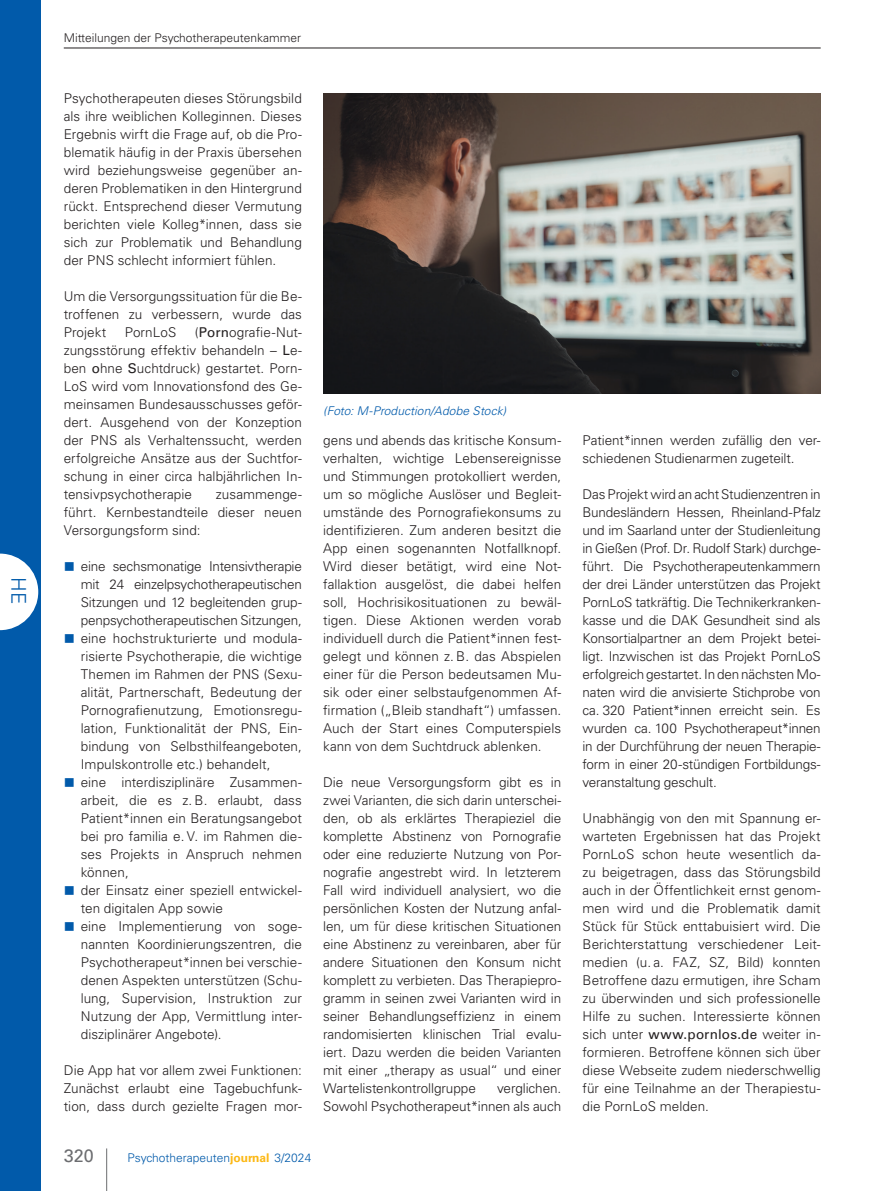
<style>
.page{position:relative;width:893px;height:1191px;background:#fff}
.page>*{position:absolute;margin:0;border:0;box-sizing:border-box;transform-origin:0 0}
.t1{font:300 20.25px "Univers LT Std";color:#015aaa}
.t2{font:18px "Univers LT Std";color:#6c6d70}
.t3{font:300 13.5px/18px "Univers LT Std";color:#231f20;text-align:justify}
.t4{font:300 12px "Univers LT Std";color:#231f20}
.t5{font:italic 300 12px "Univers LT Std";letter-spacing:.01em;color:#015aaa}
.t6{font:300 12px "Univers LT Std";color:#015aaa}
.s1{font-weight:400}
.s2{font-weight:700;color:#fcb814}
</style>
<div class="page">
<img style="left:323px;top:93px;width:498px;height:301px">
<hr style="left:106px;top:1148px;width:1px;height:43px;background:#6c6d70">
<div style="left:0;top:0;width:40px;height:1191px;background:#015aaa"></div>
<hr style="left:64px;top:48px;width:757px;height:1px;background:#231f20">
<svg style="left:0;top:553px;width:38px;height:77px"></svg>
<h1 class="t1" style="left:31px;top:577px;width:28px;rotate:90deg">HE</h1>
<p class="t4" style="left:64px;top:31px;width:239px">Mitteilungen der Psychotherapeutenkammer</p>
<p class="t3" style="left:64px;top:89px;width:240px">Psychotherapeuten dieses Störungsbild als ihre weiblichen Kolleginnen. Dieses Ergebnis wirft die Frage auf, ob die Pro&shy;blematik häufig in der Praxis übersehen wird beziehungsweise gegenüber an&shy;deren Problematiken in den Hintergrund rückt. Entsprechend dieser Vermutung berichten viele Kolleg*innen, dass sie sich zur Problematik und Behandlung der PNS schlecht informiert fühlen.</p>
<p class="t3" style="left:64px;top:287px;width:240px">Um die Versorgungssituation für die Be&shy;troffenen zu verbessern, wurde das Projekt</p>
<p class="t3" style="left:125px;top:323px;width:53px">PornLoS</p>
<p class="t3" style="left:64px;top:323px;width:240px;text-indent:131px">(<span class="s1">Porn</span>ografie-Nut&shy;zungsstörung effektiv behandeln – <span class="s1">L</span>e&shy;ben <span class="s1">o</span>hne <span class="s1">S</span>uchtdruck) gestartet. Porn-LoS wird vom Innovationsfond des Ge&shy;meinsamen Bundesausschusses geför&shy;dert. Ausgehend von der Konzeption der PNS als Verhaltenssucht, werden erfolgreiche Ansätze aus der Suchtfor&shy;schung in einer circa halbjährlichen In&shy;tensivpsychotherapie</p>
<p class="t3" style="left:64px;top:485px;width:240px;text-indent:152px">zusammenge&shy;führt. Kernbestandteile dieser neuen Versorgungsform sind:</p>
<p class="t3" style="left:81px;top:557px;width:223px;text-align:left">eine sechsmonatige Intensivtherapie mit 24 einzelpsychotherapeutischen Sitzungen und 12 begleitenden grup&shy;penpsychotherapeutischen Sitzungen, eine hochstrukturierte und modula&shy;risierte Psychotherapie, die wichtige Themen im Rahmen der PNS (Sexu&shy;alität, Partnerschaft, Bedeutung der Pornografienutzung, Emotionsregu&shy;lation, Funktionalität der PNS, Ein&shy;bindung von Selbsthilfeangeboten, Impulskontrolle etc.) behandelt,<br>eine interdisziplinäre Zusammen&shy;arbeit, die es z. B. erlaubt, dass Patient*innen ein Beratungsangebot bei pro familia e. V. im Rahmen die&shy;ses Projekts in Anspruch nehmen können,<br>der Einsatz einer speziell entwickel&shy;ten digitalen App sowie<br>eine Implementierung von soge&shy;nannten Koordinierungszentren, die Psychotherapeut*innen bei verschie&shy;denen Aspekten unterstützen (Schu&shy;lung, Supervision, Instruktion zur Nutzung der App, Vermittlung inter&shy;disziplinärer Angebote).</p>
<p class="t3" style="left:64px;top:1061px;width:240px">Die App hat vor allem zwei Funktionen:<br>Zunächst erlaubt eine Tagebuchfunk&shy;tion, dass durch gezielte Fragen mor-</p>
<p class="t5" style="left:323px;top:404px;width:184px">(Foto: M-Production/Adobe Stock)</p>
<p class="t3" style="left:323px;top:431px;width:240px">gens und abends das kritische Konsum&shy;verhalten, wichtige Lebensereignisse und Stimmungen protokolliert werden, um so mögliche Auslöser und Begleit&shy;umstände des Pornografiekonsums zu identifizieren. Zum anderen besitzt die App einen sogenannten Notfallknopf.<br>Wird dieser betätigt, wird eine Not&shy;fallaktion ausgelöst, die dabei helfen soll, Hochrisikosituationen zu bewäl&shy;tigen. Diese Aktionen werden vorab individuell durch die Patient*innen fest&shy;gelegt und können z. B. das Abspielen einer für die Person bedeutsamen Mu&shy;sik oder einer selbstaufgenommen Af&shy;firmation („Bleib standhaft“) umfassen.<br>Auch der Start eines Computerspiels kann von dem Suchtdruck ablenken.</p>
<p class="t3" style="left:323px;top:773px;width:240px">Die neue Versorgungsform gibt es in zwei Varianten, die sich darin unterschei&shy;den, ob als erklärtes Therapieziel die komplette Abstinenz von Pornografie oder eine reduzierte Nutzung von Por&shy;nografie angestrebt wird. In letzterem Fall wird individuell analysiert, wo die persönlichen Kosten der Nutzung anfal&shy;len, um für diese kritischen Situationen eine Abstinenz zu vereinbaren, aber für andere Situationen den Konsum nicht komplett zu verbieten. Das Therapiepro&shy;gramm in seinen zwei Varianten wird in seiner Behandlungseffizienz in einem randomisierten klinischen Trial evalu&shy;iert. Dazu werden die beiden Varianten mit einer „therapy as usual“ und einer Wartelistenkontrollgruppe</p>
<p class="t3" style="left:323px;top:1079px;width:240px;text-align:right">verglichen.<br>Sowohl Psychotherapeut*innen als auch</p>
<h2 class="t2" style="left:64px;top:1144px;width:32px">320</h2>
<p class="t6" style="left:128px;top:1150px;width:185px">Psychotherapeuten<span class="s2">journal</span> 3/2024</p>
<p class="t3" style="left:583px;top:431px;width:240px">Patient*innen werden zufällig den ver&shy;schiedenen Studienarmen zugeteilt.</p>
<p class="t3" style="left:583px;top:485px;width:240px">Das Projekt wird an acht Studienzentren in Bundesländern Hessen, Rheinland-Pfalz und im Saarland unter der Studienleitung in Gießen (Prof. Dr. Rudolf Stark) durchge&shy;führt. Die Psychotherapeutenkammern der drei Länder unterstützen das Projekt PornLoS tatkräftig. Die Technikerkranken&shy;kasse und die DAK Gesundheit sind als Konsortialpartner an dem Projekt betei&shy;ligt. Inzwischen ist das Projekt PornLoS erfolgreich gestartet. In den nächsten Mo&shy;naten wird die anvisierte Stichprobe von ca. 320 Patient*innen erreicht sein. Es wurden ca. 100 Psychotherapeut*innen in der Durchführung der neuen Therapie&shy;form in einer 20-stündigen Fortbildungs&shy;veranstaltung geschult.</p>
<p class="t3" style="left:583px;top:809px;width:240px">Unabhängig von den mit Spannung er&shy;warteten Ergebnissen hat das Projekt PornLoS schon heute wesentlich da&shy;zu beigetragen, dass das Störungsbild auch in der Öffentlichkeit ernst genom&shy;men wird und die Problematik damit Stück für Stück enttabuisiert wird. Die Berichterstattung verschiedener Leit&shy;medien (u. a. FAZ, SZ, Bild) konnten Betroffene dazu ermutigen, ihre Scham zu überwinden und sich professionelle Hilfe zu suchen. Interessierte können sich unter <span class="s1">www.pornlos.de</span> weiter in&shy;formieren. Betroffene können sich über diese Webseite zudem niederschwellig für eine Teilnahme an der Therapiestu&shy;die PornLoS melden.</p>
</div>
